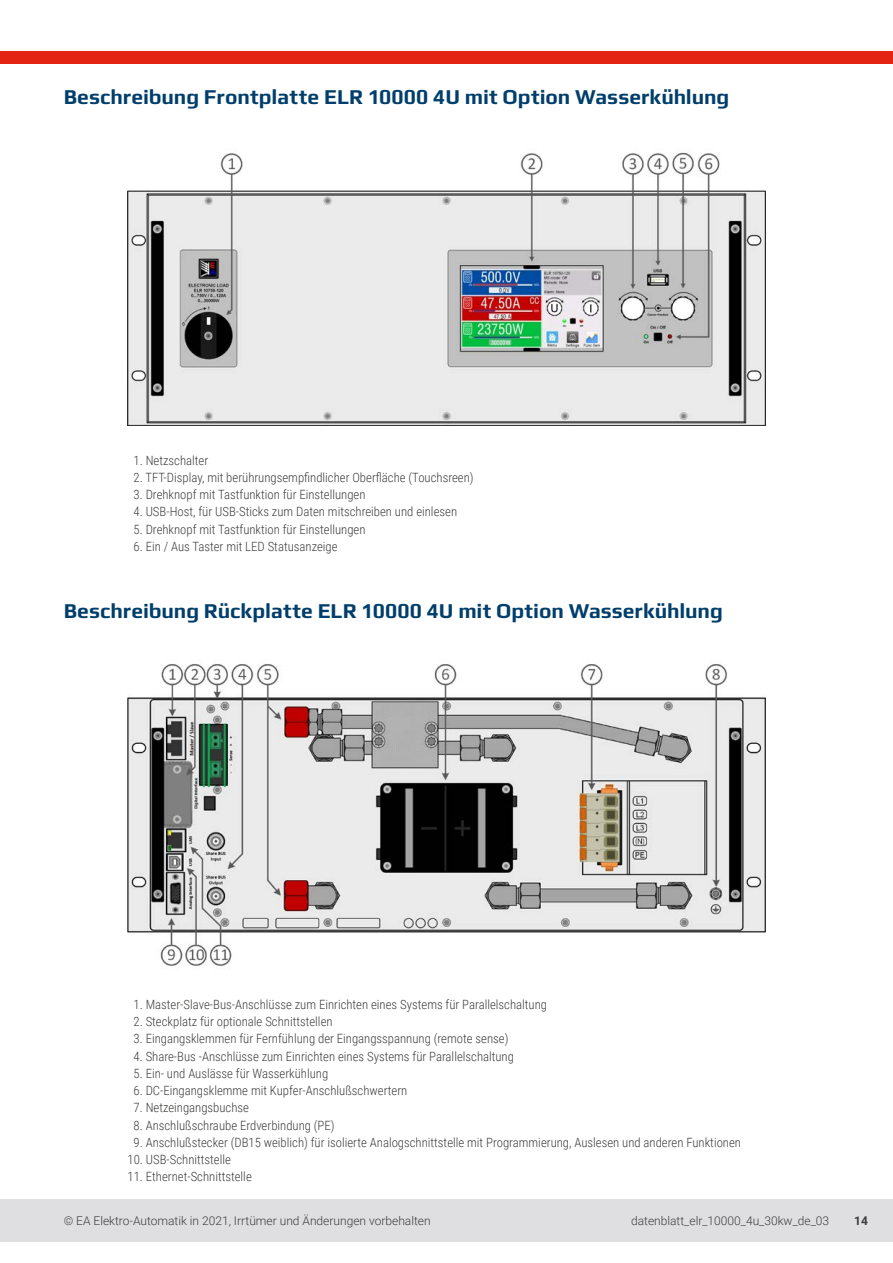
<style>
.page{position:relative;width:893px;height:1263px;background:#fff}
.page>*{position:absolute;margin:0;border:0;box-sizing:border-box;transform-origin:0 0}
.t1{font:700 21px "Play";color:#003e6b}
.t2{font:300 12.75px "Roboto Condensed";color:#3d3d3c}
.t3{font:300 12px "Roboto";color:#3d3d3c}
.t4{font:700 12px "Roboto";color:#3d3d3c}
</style>
<div class="page">
<div style="left:0;top:1199px;width:893px;height:43px;background:#dfdfe1"></div>
<div style="left:0;top:51px;width:893px;height:13px;background:#e42413"></div>
<img style="left:128px;top:152px;width:637px;height:273px">
<img style="left:128px;top:664px;width:637px;height:302px">
<p class="t1" style="left:64px;top:82px;width:667px">Beschreibung Frontplatte ELR 10000 4U mit Option Wasserkühlung</p>
<p class="t2" style="left:134px;top:451px;width:76px">1. Netzschalter</p>
<p class="t2" style="left:134px;top:468px;width:342px">2. TFT-Display, mit berührungsempfindlicher Oberfläche (Touchsreen)</p>
<p class="t2" style="left:134px;top:486px;width:234px">3. Drehknopf mit Tastfunktion für Einstellungen</p>
<p class="t2" style="left:134px;top:503px;width:325px">4. USB-Host, für USB-Sticks zum Daten mitschreiben und einlesen</p>
<p class="t2" style="left:134px;top:520px;width:234px">5. Drehknopf mit Tastfunktion für Einstellungen</p>
<p class="t2" style="left:134px;top:537px;width:206px">6. Ein / Aus Taster mit LED Statusanzeige</p>
<p class="t1" style="left:64px;top:596px;width:660px">Beschreibung Rückplatte ELR 10000 4U mit Option Wasserkühlung</p>
<p class="t2" style="left:134px;top:995px;width:415px">1. Master-Slave-Bus-Anschlüsse zum Einrichten eines Systems für Parallelschaltung</p>
<p class="t2" style="left:134px;top:1013px;width:201px">2. Steckplatz für optionale Schnittstellen</p>
<p class="t2" style="left:134px;top:1030px;width:376px">3. Eingangsklemmen für Fernfühlung der Eingangsspannung (remote sense)</p>
<p class="t2" style="left:134px;top:1047px;width:382px">4. Share-Bus -Anschlüsse zum Einrichten eines Systems für Parallelschaltung</p>
<p class="t2" style="left:134px;top:1064px;width:196px">5. Ein- und Auslässe für Wasserkühlung</p>
<p class="t2" style="left:134px;top:1082px;width:275px">6. DC-Eingangsklemme mit Kupfer-Anschlußschwertern</p>
<p class="t2" style="left:134px;top:1099px;width:117px">7. Netzeingangsbuchse</p>
<p class="t2" style="left:134px;top:1116px;width:203px">8. Anschlußschraube Erdverbindung (PE)</p>
<p class="t2" style="left:134px;top:1133px;width:609px">9. Anschlußstecker (DB15 weiblich) für isolierte Analogschnittstelle mit Programmierung, Auslesen und anderen Funktionen</p>
<p class="t2" style="left:128px;top:1151px;width:105px">10. USB-Schnittstelle</p>
<p class="t2" style="left:128px;top:1168px;width:126px">11. Ethernet-Schnittstelle</p>
<p class="t3" style="left:64px;top:1212px;width:368px">© EA Elektro-Automatik in 2021, Irrtümer und Änderungen vorbehalten</p>
<p class="t3" style="left:631px;top:1212px;width:200px">datenblatt_elr_10000_4u_30kw_de_03</p>
<p class="t4" style="left:854px;top:1212px;width:15px">14</p>
</div>
